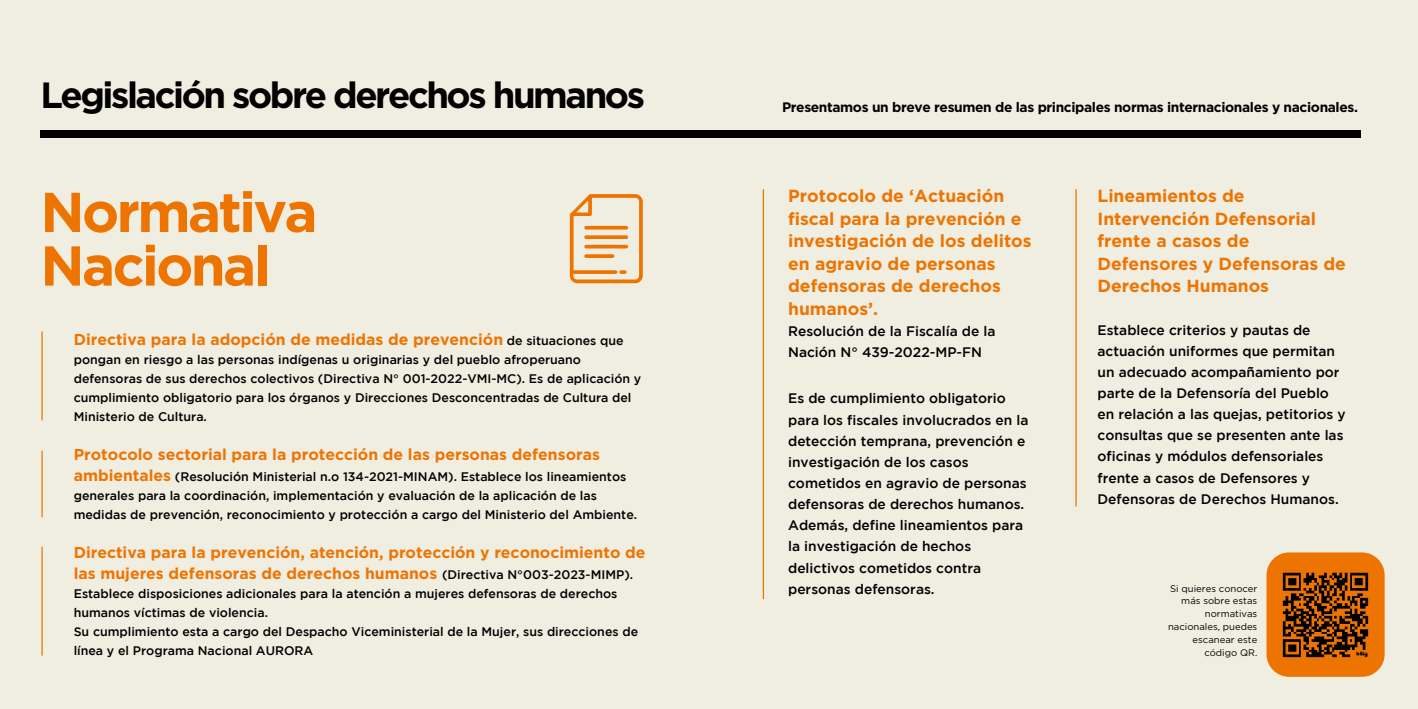
<style>
.page{position:relative;width:1418px;height:709px;background:#fff}
.page>*{position:absolute;margin:0;border:0;box-sizing:border-box;transform-origin:0 0}
.t1{font:700 56px/53.5px "Gotham";letter-spacing:-.045em;color:#ee7402}
.t2{font:700 36.5px "Gotham";letter-spacing:-.065em;color:#000}
.t3{font:700 17.5px/22.6px "Gotham";color:#ee7402}
.t4{font:700 15.75px/20.4px "Gotham";color:#ee7402}
.t5{font:500 13.75px/21.1px "Gotham";color:#000}
.t6{font:700 13.75px "Gotham";letter-spacing:-.025em;color:#000}
.t7{font:500 12.38px/19px "Gotham";color:#000}
.t8{font:9.5px/12.9px "Gotham";color:#000;text-align:right}
.s1{font-weight:500;font-size:12.38px;color:#000}
.s2{font-weight:700;font-size:15.75px;color:#ee7402}
</style>
<div class="page">
<div style="left:0;top:0;width:1417px;height:709px;background:#f0eee1"></div>
<div style="left:40px;top:130px;width:1320px;height:8px;background:#000"></div>
<hr style="left:41px;top:331px;width:2px;height:89px;background:#ee7402">
<hr style="left:762px;top:189px;width:2px;height:410px;background:#ee7402">
<hr style="left:1075px;top:189px;width:1px;height:317px;background:#ee7402">
<hr style="left:41px;top:450px;width:2px;height:67px;background:#ee7402">
<hr style="left:41px;top:546px;width:2px;height:109px;background:#ee7402">
<svg style="left:570px;top:194px;width:72px;height:89px"></svg>
<div style="left:1266px;top:552px;width:118px;height:125px;background:#ee7402;border-radius:23px"></div>
<img style="left:1282px;top:572px;width:87px;height:86px">
<h2 class="t2" style="left:40px;top:71px;width:606px">Legislación sobre derechos humanos</h2>
<h1 class="t1" style="left:40px;top:185px;width:279px">Normativa<br>Nacional</h1>
<p class="t4" style="left:74px;top:329px;width:551px">Directiva para la adopción de medidas de prevención <span class="s1">de situaciones que</span></p>
<p class="t7" style="left:74px;top:349px;width:569px">pongan en riesgo a las personas indígenas u originarias y del pueblo afroperuano defensoras de sus derechos colectivos (Directiva N° 001-2022-VMI-MC). Es de aplicación y cumplimiento obligatorio para los órganos y Direcciones Desconcentradas de Cultura del Ministerio de Cultura.</p>
<p class="t4" style="left:74px;top:444px;width:528px">Protocolo sectorial para la protección de las personas defensoras</p>
<p class="t7" style="left:74px;top:466px;width:565px"><span class="s2">ambientales</span> (Resolución Ministerial n.o 134-2021-MINAM). Establece los lineamientos generales para la coordinación, implementación y evaluación de la aplicación de las medidas de prevención, reconocimiento y protección a cargo del Ministerio del Ambiente.</p>
<p class="t4" style="left:74px;top:542px;width:573px">Directiva para la prevención, atención, protección y reconocimiento de las mujeres defensoras de derechos humanos <span class="s1">(Directiva N°003-2023-MIMP).</span></p>
<p class="t7" style="left:74px;top:583px;width:566px">Establece disposiciones adicionales para la atención a mujeres defensoras de derechos humanos víctimas de violencia.<br>Su cumplimiento esta a cargo del Despacho Viceministerial de la Mujer, sus direcciones de línea y el Programa Nacional AURORA</p>
<p class="t6" style="left:782px;top:98px;width:577px">Presentamos un breve resumen de las principales normas internacionales y nacionales.</p>
<h3 class="t3" style="left:788px;top:184px;width:245px">Protocolo de ‘Actuación fiscal para la prevención e investigación de los delitos en agravio de personas defensoras de derechos humanos’.</h3>
<p class="t5" style="left:788px;top:320px;width:209px">Resolución de la Fiscalía de la<br>Nación N° 439-2022-MP-FN</p>
<p class="t5" style="left:788px;top:387px;width:242px">Es de cumplimiento obligatorio para los fiscales involucrados en la detección temprana, prevención e investigación de los casos cometidos en agravio de personas defensoras de derechos humanos.<br>Además, define lineamientos para la investigación de hechos delictivos cometidos contra personas defensoras.</p>
<h3 class="t3" style="left:1097px;top:184px;width:250px">Lineamientos de<br>Intervención Defensorial frente a casos de<br>Defensores y Defensoras de<br>Derechos Humanos</h3>
<p class="t5" style="left:1097px;top:319px;width:249px">Establece criterios y pautas de actuación uniformes que permitan un adecuado acompañamiento por parte de la Defensoría del Pueblo en relación a las quejas, petitorios y consultas que se presenten ante las oficinas y módulos defensoriales frente a casos de Defensores y Defensoras de Derechos Humanos.</p>
<p class="t8" style="left:1168px;top:581px;width:91px">Si quieres conocer más sobre estas normativas nacionales, puedes escanear este código QR.</p>
</div>
